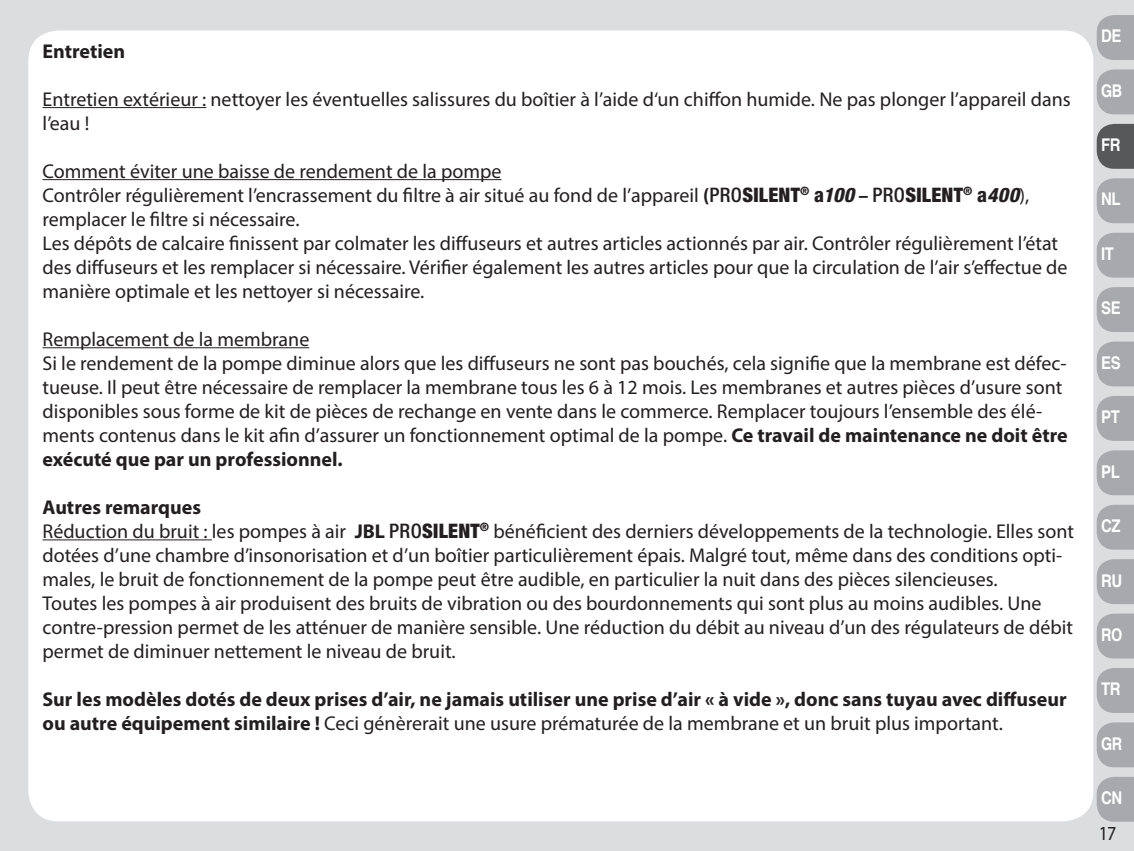
<style>
.page{position:relative;width:1134px;height:851px;background:#fff}
.page>*{position:absolute;margin:0;border:0;box-sizing:border-box;transform-origin:0 0}
.t1{font:20px/24px "Myriad Pro";color:#231f20}
.t2{font:700 20px/24px "Myriad Pro";color:#231f20}
.t3{font:20px "Myriad Pro";color:#231f20;scale:.9 1}
.t4{font:700 17.5px "Helvetica";letter-spacing:-.025em;color:#fff;scale:.85 1}
.t5{font:700 17.5px "Helvetica";letter-spacing:-.025em;color:#fff;scale:.82 1}
.s1{font-weight:700}
.s2{font-family:"Helvetica Neue LT Pro";font-weight:500;font-stretch:condensed}
.s3{font-family:"Helvetica Neue LT Pro";font-weight:900;font-stretch:condensed}
.s4{font-family:"Helvetica Neue LT Pro";font-weight:800;font-stretch:condensed}
.s5{font-family:"Helvetica Neue LT Pro";font-weight:800;font-style:italic;font-stretch:condensed}
.s6{font-weight:400}
</style>
<div class="page">
<div style="left:0;top:0;width:1134px;height:850px;background:#dcdddf"></div>
<div style="left:28px;top:30px;width:1065px;height:791px;background:#fff;border-radius:30px"></div>
<hr style="left:43px;top:107px;width:163px;height:1px;background:#231f20">
<hr style="left:43px;top:179px;width:458px;height:1px;background:#231f20">
<hr style="left:43px;top:347px;width:266px;height:1px;background:#231f20">
<hr style="left:43px;top:539px;width:169px;height:1px;background:#231f20">
<svg style="left:1097px;top:15px;width:37px;height:45px"></svg>
<svg style="left:1097px;top:69px;width:37px;height:45px"></svg>
<svg style="left:1097px;top:124px;width:37px;height:45px"></svg>
<svg style="left:1097px;top:178px;width:37px;height:45px"></svg>
<svg style="left:1097px;top:233px;width:37px;height:44px"></svg>
<svg style="left:1097px;top:287px;width:37px;height:45px"></svg>
<svg style="left:1097px;top:341px;width:37px;height:45px"></svg>
<svg style="left:1097px;top:396px;width:37px;height:45px"></svg>
<svg style="left:1097px;top:450px;width:37px;height:45px"></svg>
<svg style="left:1097px;top:504px;width:37px;height:45px"></svg>
<svg style="left:1097px;top:559px;width:37px;height:45px"></svg>
<svg style="left:1097px;top:613px;width:37px;height:45px"></svg>
<svg style="left:1097px;top:668px;width:37px;height:44px"></svg>
<svg style="left:1097px;top:722px;width:37px;height:45px"></svg>
<svg style="left:1097px;top:777px;width:37px;height:44px"></svg>
<p class="t2" style="left:43px;top:38px;width:84px">Entretien</p>
<p class="t1" style="left:43px;top:86px;width:1030px">Entretien extérieur : nettoyer les éventuelles salissures du boîtier à l’aide d‘un chiffon humide. Ne pas plonger l’appareil dans l’eau !</p>
<p class="t1" style="left:43px;top:158px;width:1026px">Comment éviter une baisse de rendement de la pompe<br>Contrôler régulièrement l’encrassement du filtre à air situé au fond de l’appareil <span class="s1">(</span><span class="s2">PRO</span><span class="s3">SILENT</span><sup>®</sup> <span class="s4">a</span><span class="s5">100</span> <span class="s1">–</span> <span class="s2">PRO</span><span class="s3">SILENT</span><sup>®</sup> <span class="s4">a</span><span class="s5">400</span>), remplacer le filtre si nécessaire.<br>Les dépôts de calcaire finissent par colmater les diffuseurs et autres articles actionnés par air. Contrôler régulièrement l’état des diffuseurs et les remplacer si nécessaire. Vérifier également les autres articles pour que la circulation de l’air s’effectue de manière optimale et les nettoyer si nécessaire.</p>
<p class="t1" style="left:43px;top:326px;width:1027px">Remplacement de la membrane<br>Si le rendement de la pompe diminue alors que les diffuseurs ne sont pas bouchés, cela signifie que la membrane est défec&shy;tueuse. Il peut être nécessaire de remplacer la membrane tous les 6 à 12 mois. Les membranes et autres pièces d’usure sont disponibles sous forme de kit de pièces de rechange en vente dans le commerce. Remplacer toujours l’ensemble des élé&shy;ments contenus dans le kit afin d’assurer un fonctionnement optimal de la pompe. <span class="s1">Ce travail de maintenance ne doit être exécuté que par un professionnel.</span></p>
<p class="t1" style="left:43px;top:494px;width:1033px"><span class="s1">Autres remarques<br></span>Réduction du bruit : les pompes à air <span class="s1">JBL</span> <span class="s2">PRO</span><span class="s3">SILENT</span><sup>®</sup> bénéficient des derniers développements de la technologie. Elles sont dotées d’une chambre d’insonorisation et d’un boîtier particulièrement épais. Malgré tout, même dans des conditions opti&shy;males, le bruit de fonctionnement de la pompe peut être audible, en particulier la nuit dans des pièces silencieuses.<br>Toutes les pompes à air produisent des bruits de vibration ou des bourdonnements qui sont plus au moins audibles. Une contre-pression permet de les atténuer de manière sensible. Une réduction du débit au niveau d’un des régulateurs de débit permet de diminuer nettement le niveau de bruit.</p>
<p class="t2" style="left:43px;top:686px;width:1025px">Sur les modèles dotés de deux prises d’air, ne jamais utiliser une prise d’air « à vide », donc sans tuyau avec diffuseur ou autre équipement similaire ! <span class="s6">Ceci génèrerait une usure prématurée de la membrane et un bruit plus important.</span></p>
<p class="t4" style="left:1101px;top:22px;width:25px">DE</p>
<p class="t5" style="left:1101px;top:76px;width:27px">GB</p>
<p class="t4" style="left:1101px;top:131px;width:24px">FR</p>
<p class="t4" style="left:1101px;top:185px;width:24px">NL</p>
<p class="t4" style="left:1101px;top:239px;width:17px">IT</p>
<p class="t4" style="left:1101px;top:294px;width:24px">SE</p>
<p class="t4" style="left:1101px;top:348px;width:24px">ES</p>
<p class="t4" style="left:1101px;top:403px;width:23px">PT</p>
<p class="t4" style="left:1101px;top:457px;width:23px">PL</p>
<p class="t4" style="left:1101px;top:511px;width:24px">CZ</p>
<p class="t4" style="left:1101px;top:566px;width:26px">RU</p>
<p class="t5" style="left:1101px;top:620px;width:27px">RO</p>
<p class="t4" style="left:1101px;top:675px;width:24px">TR</p>
<p class="t5" style="left:1101px;top:729px;width:27px">GR</p>
<p class="t4" style="left:1101px;top:783px;width:26px">CN</p>
<p class="t3" style="left:1099px;top:821px;width:21px">17</p>
</div>
